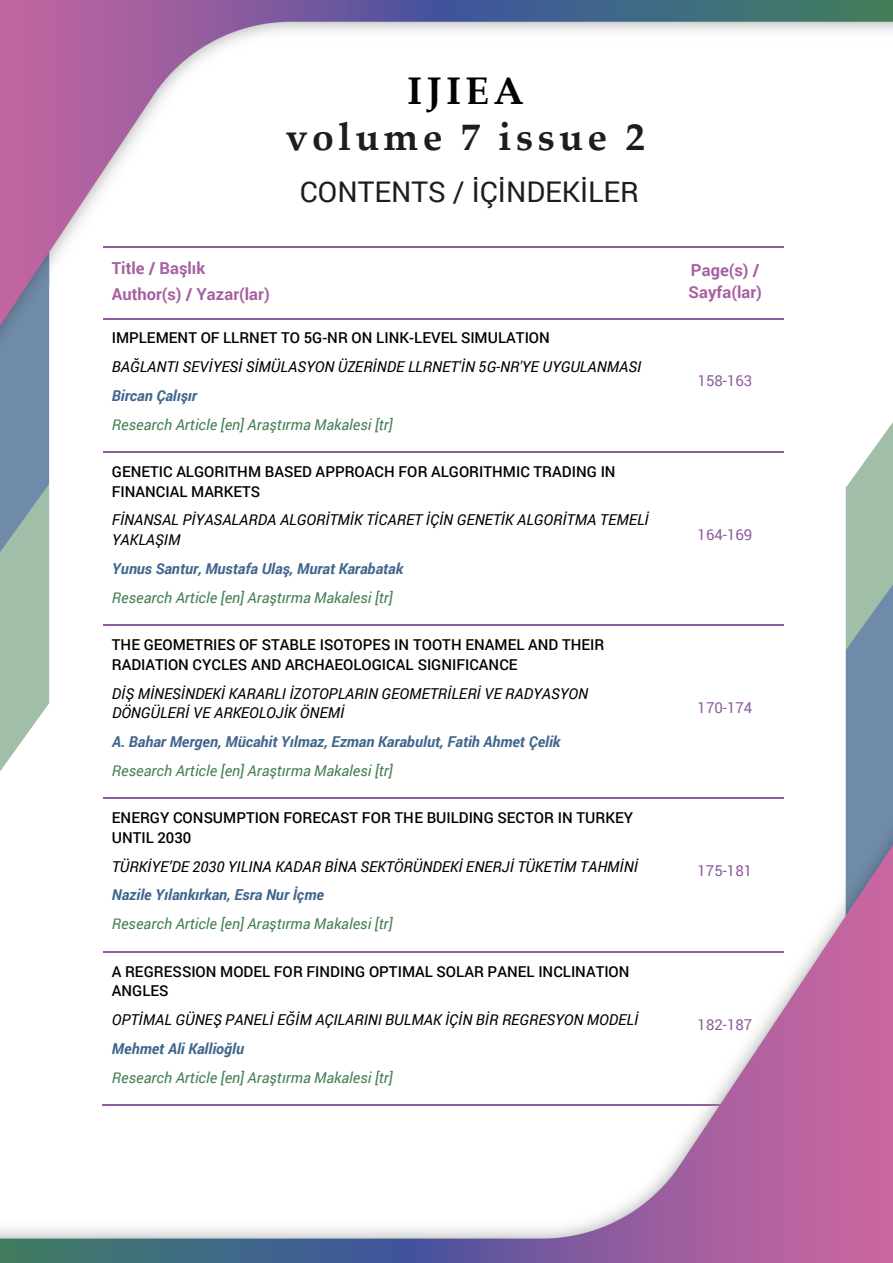
<style>
.page{position:relative;width:893px;height:1263px;background:#fff}
.page>*{position:absolute;margin:0;border:0;box-sizing:border-box;transform-origin:0 0}
.t1{font:700 38.55px "Palatino Linotype";letter-spacing:.11em;color:#1d1d1b}
.t2{font:700 38.55px "Palatino Linotype";letter-spacing:.105em;color:#020202}
.t3{font:28.5px "Roboto";color:#1d1d1b}
.t4{font:700 16.5px/26.1px "Roboto";color:#a6609f}
.t5{font:italic 15px/19.8px "Roboto";color:#000}
.t6{font:500 15px/19.8px "Roboto";color:#000}
.t7{font:italic 15px "Roboto";color:#448053}
.t8{font:italic 700 15px "Roboto";color:#40668e}
.t9{font:15px "Roboto";color:#8e5c9f}
</style>
<div class="page">
<img style="left:0;top:0;width:893px;height:1263px">
<h1 class="t2" style="left:407px;top:64px;width:119px">IJIEA</h1>
<h1 class="t1" style="left:286px;top:110px;width:360px">volume 7 issue 2</h1>
<h2 class="t3" style="left:300px;top:172px;width:341px">CONTENTS / İÇİNDEKİLER</h2>
<p class="t4" style="left:112px;top:255px;width:159px">Title / Başlık<br>Author(s) / Yazar(lar)</p>
<p class="t4" style="left:688px;top:259px;width:75px;line-height:21.9px">Page(s) /<br>Sayfa(lar)</p>
<p class="t6" style="left:112px;top:327px;width:439px">IMPLEMENT OF LLRNET TO 5G-NR ON LINK-LEVEL SIMULATION</p>
<p class="t5" style="left:112px;top:356px;width:531px">BAĞLANTI SEVİYESİ SİMÜLASYON ÜZERİNDE LLRNET'İN 5G-NR'YE UYGULANMASI</p>
<p class="t8" style="left:112px;top:385px;width:87px">Bircan Çalışır</p>
<p class="t7" style="left:112px;top:414px;width:282px">Research Article [en] Araştırma Makalesi [tr]</p>
<p class="t9" style="left:698px;top:371px;width:56px">158-163</p>
<p class="t6" style="left:112px;top:461px;width:505px">GENETIC ALGORITHM BASED APPROACH FOR ALGORITHMIC TRADING IN<br>FINANCIAL MARKETS</p>
<p class="t5" style="left:112px;top:510px;width:538px">FİNANSAL PİYASALARDA ALGORİTMİK TİCARET İÇİN GENETİK ALGORİTMA TEMELİ<br>YAKLAŞIM</p>
<p class="t8" style="left:112px;top:558px;width:293px">Yunus Santur, Mustafa Ulaş, Murat Karabatak</p>
<p class="t7" style="left:112px;top:587px;width:282px">Research Article [en] Araştırma Makalesi [tr]</p>
<p class="t6" style="left:112px;top:634px;width:494px">THE GEOMETRIES OF STABLE ISOTOPES IN TOOTH ENAMEL AND THEIR<br>RADIATION CYCLES AND ARCHAEOLOGICAL SIGNIFICANCE</p>
<p class="t5" style="left:112px;top:683px;width:478px">DİŞ MİNESİNDEKİ KARARLI İZOTOPLARIN GEOMETRİLERİ VE RADYASYON<br>DÖNGÜLERİ VE ARKEOLOJİK ÖNEMİ</p>
<p class="t8" style="left:112px;top:731px;width:450px">A. Bahar Mergen, Mücahit Yılmaz, Ezman Karabulut, Fatih Ahmet Çelik</p>
<p class="t7" style="left:112px;top:760px;width:282px">Research Article [en] Araştırma Makalesi [tr]</p>
<p class="t6" style="left:112px;top:807px;width:523px">ENERGY CONSUMPTION FORECAST FOR THE BUILDING SECTOR IN TURKEY<br>UNTIL 2030</p>
<p class="t5" style="left:112px;top:856px;width:527px">TÜRKİYE’DE 2030 YILINA KADAR BİNA SEKTÖRÜNDEKİ ENERJİ TÜKETİM TAHMİNİ</p>
<p class="t8" style="left:112px;top:884px;width:214px">Nazile Yılankırkan, Esra Nur İçme</p>
<p class="t7" style="left:112px;top:913px;width:282px">Research Article [en] Araştırma Makalesi [tr]</p>
<p class="t6" style="left:112px;top:961px;width:519px">A REGRESSION MODEL FOR FINDING OPTIMAL SOLAR PANEL INCLINATION<br>ANGLES</p>
<p class="t5" style="left:112px;top:1009px;width:528px">OPTİMAL GÜNEŞ PANELİ EĞİM AÇILARINI BULMAK İÇİN BİR REGRESYON MODELİ</p>
<p class="t8" style="left:112px;top:1038px;width:134px">Mehmet Ali Kallioğlu</p>
<p class="t7" style="left:112px;top:1067px;width:282px">Research Article [en] Araştırma Makalesi [tr]</p>
<p class="t9" style="left:698px;top:524px;width:56px">164-169</p>
<p class="t9" style="left:698px;top:697px;width:56px">170-174</p>
<p class="t9" style="left:697px;top:860px;width:56px">175-181</p>
<p class="t9" style="left:698px;top:1014px;width:56px">182-187</p>
</div>
